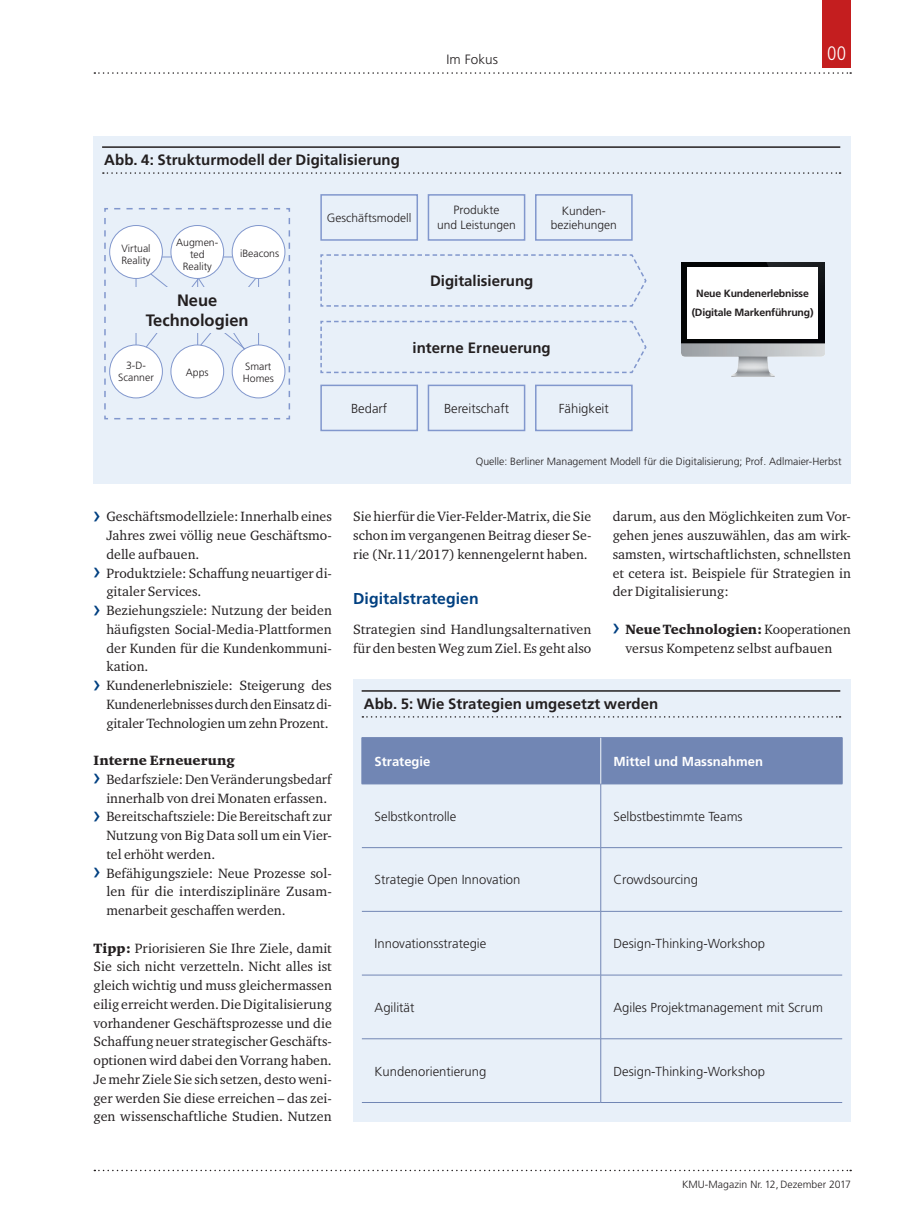
<style>
.page{position:relative;width:902px;height:1212px;background:#fff}
.page>*{position:absolute;margin:0;border:0;box-sizing:border-box;transform-origin:0 0}
.t1{font:300 condensed 19.5px "Frutiger LT Std";color:#fff}
.t2{font:700 16.5px/19.5px "Frutiger LT Std";color:#231f20;text-align:center}
.t3{font:700 15.75px "Frutiger LT Std";letter-spacing:.005em;color:#014081}
.t4{font:700 15px "Frutiger LT Std";letter-spacing:.005em;color:#231f20}
.t5{font:13.8px/18.8px "Charter ITC Std";letter-spacing:.005em;color:#231f20;text-align:justify}
.t6{font:900 13.8px "Charter ITC Std";letter-spacing:.005em;color:#231f20}
.t7{font:300 13.5px "Frutiger LT Std";letter-spacing:.005em;color:#231f20}
.t8{font:300 13.05px "Frutiger LT Std";color:#231f20}
.t9{font:700 13.05px "Frutiger LT Std";color:#fff}
.t10{font:300 12px/15px "Frutiger LT Std";color:#231f20;text-align:center}
.t11{font:300 10.5px/12px "Frutiger LT Std";color:#231f20}
.t12{font:700 10.5px/18.8px "Frutiger LT Std";letter-spacing:-.02em;color:#231f20;text-align:center}
.s1{font-family:"Frutiger LT Std";font-size:24px;color:#014081}
.s2{font-weight:900}
</style>
<div class="page">
<svg style="left:94px;top:72px;width:757px;height:2px"></svg>
<div style="left:822px;top:0;width:28px;height:68px;background:#c41e1f"></div>
<svg style="left:94px;top:1170px;width:757px;height:1px"></svg>
<div style="left:94px;top:136px;width:756px;height:348px;background:#e8f0f9"></div>
<hr style="left:102px;top:146px;width:738px;height:2px;background:#231f20">
<svg style="left:103px;top:172px;width:737px;height:2px"></svg>
<svg style="left:104px;top:208px;width:187px;height:212px"></svg>
<div style="left:320px;top:194px;width:98px;height:47px;border:2px solid #8197cd"></div>
<svg style="left:320px;top:254px;width:327px;height:53px"></svg>
<svg style="left:320px;top:320px;width:327px;height:54px"></svg>
<div style="left:427px;top:194px;width:98px;height:47px;border:2px solid #8197cd"></div>
<div style="left:535px;top:194px;width:97px;height:47px;border:2px solid #8197cd"></div>
<div style="left:320px;top:385px;width:98px;height:46px;border:2px solid #8197cd"></div>
<div style="left:427px;top:385px;width:98px;height:46px;border:2px solid #8197cd"></div>
<div style="left:535px;top:385px;width:97px;height:46px;border:2px solid #8197cd"></div>
<img style="left:681px;top:262px;width:143px;height:114px">
<div style="left:687px;top:267px;width:130px;height:71px;background:#fff"></div>
<div style="left:353px;top:679px;width:497px;height:442px;background:#e8f0f9"></div>
<hr style="left:361px;top:690px;width:479px;height:2px;background:#231f20">
<svg style="left:362px;top:716px;width:478px;height:2px"></svg>
<div style="left:362px;top:738px;width:479px;height:46px;background:#7186b4"></div>
<hr style="left:600px;top:784px;width:1px;height:63px;background:#7186b4">
<hr style="left:362px;top:847px;width:238px;height:1px;background:#7186b4">
<hr style="left:600px;top:847px;width:242px;height:1px;background:#7186b4">
<hr style="left:600px;top:848px;width:1px;height:63px;background:#7186b4">
<hr style="left:362px;top:911px;width:238px;height:1px;background:#7186b4">
<hr style="left:600px;top:911px;width:242px;height:1px;background:#7186b4">
<hr style="left:600px;top:911px;width:1px;height:64px;background:#7186b4">
<hr style="left:362px;top:975px;width:238px;height:1px;background:#7186b4">
<hr style="left:600px;top:975px;width:242px;height:1px;background:#7186b4">
<hr style="left:600px;top:975px;width:1px;height:63px;background:#7186b4">
<hr style="left:362px;top:1038px;width:238px;height:1px;background:#7186b4">
<hr style="left:600px;top:1038px;width:242px;height:1px;background:#7186b4">
<hr style="left:600px;top:1039px;width:1px;height:63px;background:#7186b4">
<hr style="left:362px;top:1102px;width:238px;height:1px;background:#7186b4">
<hr style="left:600px;top:1102px;width:242px;height:1px;background:#7186b4">
<hr style="left:361px;top:737px;width:239px;height:1px;background:#7186b4">
<hr style="left:361px;top:738px;width:1px;height:46px;background:#7186b4">
<hr style="left:600px;top:737px;width:242px;height:1px;background:#7186b4">
<hr style="left:841px;top:738px;width:1px;height:46px;background:#7186b4">
<hr style="left:361px;top:784px;width:239px;height:1px;background:#7186b4">
<hr style="left:600px;top:784px;width:242px;height:1px;background:#7186b4">
<hr style="left:600px;top:738px;width:1px;height:46px;background:#f3f7fb">
<p class="t7" style="left:446px;top:51px;width:53px">Im Fokus</p>
<h1 class="t1" style="left:827px;top:42px;width:21px">00</h1>
<p class="t4" style="left:104px;top:151px;width:297px">Abb. 4: Strukturmodell der Digitalisierung</p>
<p class="t11" style="left:176px;top:236px;width:44px;text-align:center">Augmen&shy;ted<br>Reality</p>
<p class="t11" style="left:121px;top:242px;width:31px">Virtual<br>Reality</p>
<p class="t11" style="left:240px;top:247px;width:41px">iBeacons</p>
<p class="t2" style="left:146px;top:291px;width:104px">Neue<br>Technologien</p>
<p class="t10" style="left:327px;top:210px;width:86px">Geschäftsmodell</p>
<p class="t10" style="left:437px;top:203px;width:80px">Produkte<br>und Leistungen</p>
<p class="t10" style="left:550px;top:204px;width:68px;line-height:13.5px">Kunden&shy;beziehungen</p>
<p class="t4" style="left:430px;top:272px;width:105px">Digitalisierung</p>
<p class="t12" style="left:691px;top:284px;width:123px">Neue Kundenerlebnisse (Digitale Markenführung)</p>
<p class="t11" style="left:118px;top:360px;width:37px;text-align:center">3-D-<br>Scanner</p>
<p class="t11" style="left:186px;top:366px;width:24px">Apps</p>
<p class="t11" style="left:243px;top:361px;width:32px">Smart<br>Homes</p>
<p class="t5" style="left:94px;top:507px;width:240px"><span class="s1">›</span> Geschäftsmodellziele: Innerhalb eines</p>
<p class="t5" style="left:106px;top:526px;width:227px">Jahres zwei völlig neue Geschäftsmo-</p>
<p class="t5" style="left:106px;top:544px;width:95px">delle aufbauen.</p>
<p class="t5" style="left:94px;top:563px;width:240px"><span class="s1">›</span> Produktziele: Schaffung neuartiger di-</p>
<p class="t5" style="left:106px;top:582px;width:97px">gitaler Services.</p>
<p class="t5" style="left:94px;top:601px;width:240px"><span class="s1">›</span> Beziehungsziele: Nutzung der beiden</p>
<p class="t5" style="left:106px;top:619px;width:227px">häufigsten Social-Media-Plattformen</p>
<p class="t5" style="left:106px;top:638px;width:227px">der Kunden für die Kundenkommuni-</p>
<p class="t5" style="left:106px;top:657px;width:44px">kation.</p>
<p class="t5" style="left:94px;top:676px;width:240px"><span class="s1">›</span> Kundenerlebnisziele: Steigerung des</p>
<p class="t5" style="left:106px;top:694px;width:227px">Kundenerlebnisses durch den Einsatz di-</p>
<p class="t5" style="left:106px;top:713px;width:224px">gitaler Technologien um zehn Prozent.</p>
<p class="t6" style="left:94px;top:752px;width:143px">Interne Erneuerung</p>
<p class="t5" style="left:94px;top:769px;width:239px"><span class="s1">›</span> Bedarfsziele: Den Veränderungsbedarf</p>
<p class="t5" style="left:106px;top:788px;width:222px">innerhalb von drei Monaten erfassen.</p>
<p class="t5" style="left:94px;top:807px;width:240px"><span class="s1">›</span> Bereitschaftsziele: Die Bereitschaft zur</p>
<p class="t5" style="left:106px;top:826px;width:227px">Nutzung von Big Data soll um ein Vier-</p>
<p class="t5" style="left:106px;top:844px;width:110px">tel erhöht werden.</p>
<p class="t5" style="left:94px;top:863px;width:240px"><span class="s1">›</span> Befähigungsziele: Neue Prozesse sol-</p>
<p class="t5" style="left:106px;top:882px;width:227px">len für die interdisziplinäre Zusam-</p>
<p class="t5" style="left:106px;top:901px;width:181px">menarbeit geschaffen werden.</p>
<p class="t5" style="left:94px;top:938px;width:240px"><span class="s2">Tipp:</span> Priorisieren Sie Ihre Ziele, damit Sie sich nicht verzetteln. Nicht alles ist gleich wichtig und muss gleichermassen eilig erreicht werden. Die Digitalisierung vorhandener Geschäftsprozesse und die Schaffung neuer strategischer Geschäfts&shy;optionen wird dabei den Vorrang haben.<br>Je mehr Ziele Sie sich setzen, desto weni&shy;ger werden Sie diese erreichen – das zei&shy;gen wissenschaftliche Studien. Nutzen</p>
<p class="t4" style="left:412px;top:339px;width:140px">interne Erneuerung</p>
<p class="t8" style="left:351px;top:401px;width:38px">Bedarf</p>
<p class="t8" style="left:444px;top:401px;width:67px">Bereitschaft</p>
<p class="t8" style="left:558px;top:401px;width:52px">Fähigkeit</p>
<p class="t11" style="left:475px;top:456px;width:367px">Quelle: Berliner Management Modell für die Digitalisierung; Prof. Adlmaier-Herbst</p>
<p class="t5" style="left:353px;top:507px;width:240px">Sie hierfür die Vier-Felder-Matrix, die Sie schon im vergangenen Beitrag dieser Se&shy;rie (Nr.11/2017) kennengelernt haben.</p>
<p class="t3" style="left:353px;top:589px;width:127px">Digitalstrategien</p>
<p class="t5" style="left:353px;top:619px;width:240px">Strategien sind Handlungsalternativen für den besten Weg zum Ziel. Es geht also</p>
<p class="t5" style="left:612px;top:507px;width:240px">darum, aus den Möglichkeiten zum Vor&shy;gehen jenes auszuwählen, das am wirk&shy;samsten, wirtschaftlichsten, schnellsten et cetera ist. Beispiele für Strategien in der Digitalisierung:</p>
<p class="t5" style="left:612px;top:619px;width:240px;text-align:center"><span class="s1">›</span> <span class="s2">Neue Technologien:</span> Kooperationen versus Kompetenz selbst aufbauen</p>
<p class="t4" style="left:364px;top:695px;width:296px">Abb. 5: Wie Strategien umgesetzt werden</p>
<p class="t9" style="left:374px;top:753px;width:57px">Strategie</p>
<p class="t9" style="left:613px;top:753px;width:151px">Mittel und Massnahmen</p>
<p class="t8" style="left:374px;top:809px;width:83px">Selbstkontrolle</p>
<p class="t8" style="left:613px;top:809px;width:131px">Selbstbestimmte Teams</p>
<p class="t8" style="left:374px;top:872px;width:147px">Strategie Open Innovation</p>
<p class="t8" style="left:613px;top:872px;width:86px">Crowdsourcing</p>
<p class="t8" style="left:374px;top:936px;width:113px">Innovationsstrategie</p>
<p class="t8" style="left:613px;top:936px;width:153px">Design-Thinking-Workshop</p>
<p class="t8" style="left:374px;top:1000px;width:41px">Agilität</p>
<p class="t8" style="left:613px;top:1000px;width:211px">Agiles Projektmanagement mit Scrum</p>
<p class="t8" style="left:374px;top:1064px;width:113px">Kundenorientierung</p>
<p class="t8" style="left:613px;top:1064px;width:153px">Design-Thinking-Workshop</p>
<p class="t11" style="left:682px;top:1179px;width:170px">KMU-Magazin Nr. 12,Dezember 2017</p>
</div>
